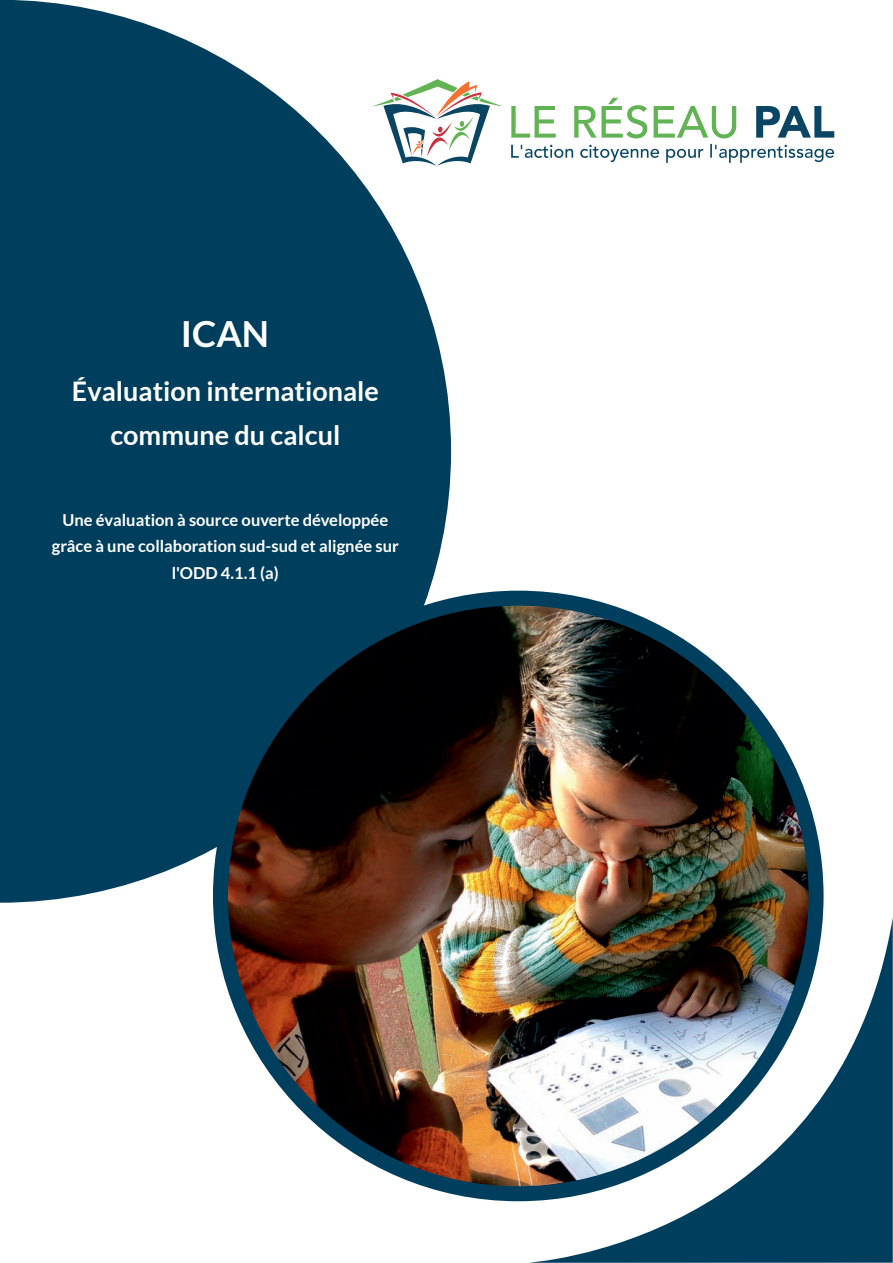
<style>
.page{position:relative;width:893px;height:1263px;background:#fff}
.page>*{position:absolute;margin:0;border:0;box-sizing:border-box;transform-origin:0 0}
.t1{font:700 36px "Lato";color:#fff}
.t2{font:700 27px/44.4px "Lato";color:#fff;text-align:center}
.t3{font:700 16.5px/26.4px "Lato";color:#fff;text-align:center}
</style>
<div class="page">
<svg style="left:0;top:0;width:451px;height:903px;background:#1e5570"></svg>
<img style="left:220px;top:599px;width:596px;height:595px;border-radius:50%">
<img style="left:528px;top:917px;width:365px;height:346px">
<svg style="left:372px;top:79px;width:131px;height:87px"></svg>
<svg style="left:511px;top:98px;width:225px;height:40px"></svg>
<svg style="left:756px;top:106px;width:78px;height:32px"></svg>
<svg style="left:511px;top:144px;width:323px;height:19px"></svg>
<p class="t1" style="left:181px;top:318px;width:90px">ICAN</p>
<p class="t2" style="left:72px;top:370px;width:309px">Évaluation internationale commune du calcul</p>
<p class="t3" style="left:52px;top:507px;width:348px">Une évaluation à source ouverte développée grâce à une collaboration sud-sud et alignée sur l'ODD 4.1.1 (a)</p>
</div>
